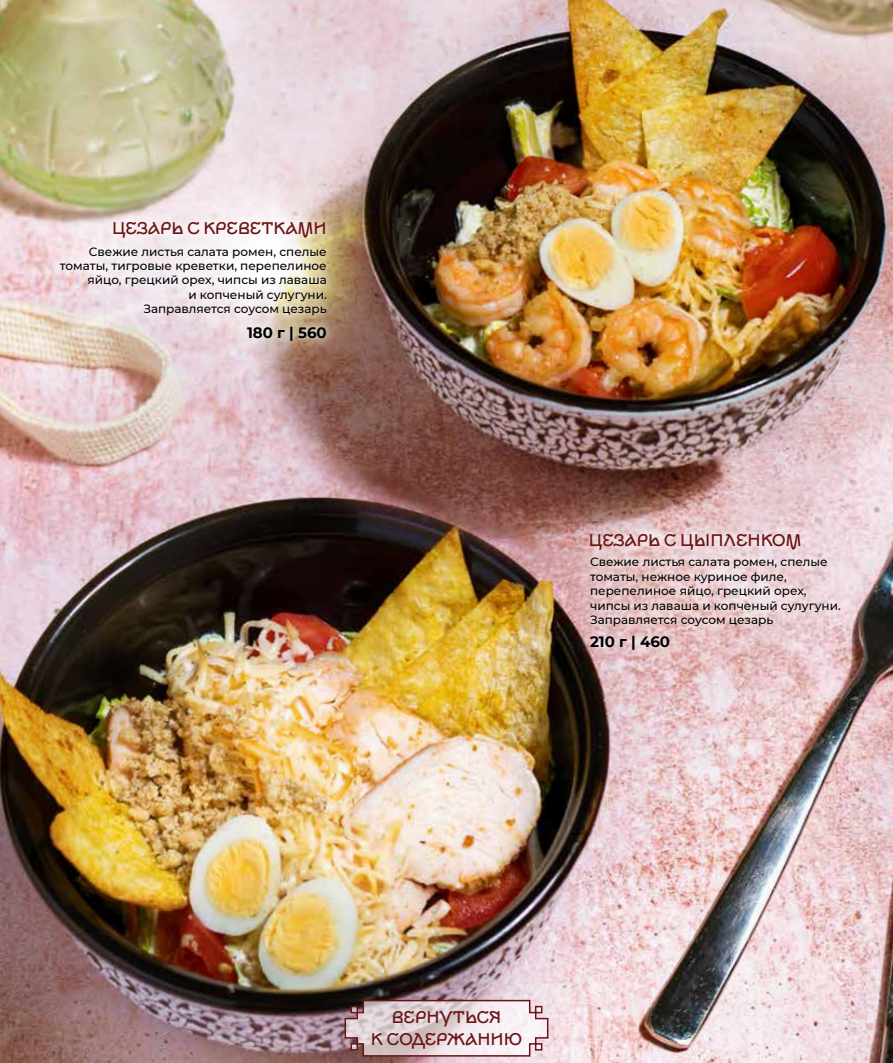
<style>
.page{position:relative;width:893px;height:1063px;background:#fff}
.page>*{position:absolute;margin:0;border:0;box-sizing:border-box;transform-origin:0 0}
.t1{font:18px "Kyiv Region";color:#6b1415}
.t2{font:18px/21.6px "Kyiv Region";color:#6a1415;text-align:center}
.t3{font:700 15px "Montserrat";color:#000}
.t4{font:500 12px/14.4px "Montserrat";color:#000}
</style>
<div class="page">
<img style="left:0;top:0;width:893px;height:1063px">
<img style="left:0;top:0;width:612px;height:648px">
<div style="left:576px;top:543px;width:277px;height:97px;background:#fff;opacity:.67"></div>
<div style="left:46px;top:232px;width:295px;height:98px;background:#fff;opacity:.67"></div>
<div style="left:576px;top:622px;width:108px;height:42px;background:#fff;opacity:.67"></div>
<div style="left:233px;top:312px;width:108px;height:43px;background:#fff;opacity:.67"></div>
<div style="left:575px;top:519px;width:240px;height:45px;background:#fff;opacity:.67"></div>
<div style="left:99px;top:207px;width:241px;height:45px;background:#fff;opacity:.67"></div>
<svg style="left:344px;top:999px;width:205px;height:58px"></svg>
<h1 class="t1" style="left:112px;top:217px;width:216px">ЦЕЗАРЬ С КРЕВЕТКАМИ</h1>
<p class="t4" style="left:60px;top:244px;width:268px;text-align:right">Свежие листья салата ромен, спелые томаты, тигровые креветки, перепелиное яйцо, грецкий орех, чипсы из лаваша<br>и копченый сулугуни.<br>Заправляется соусом цезарь</p>
<p class="t3" style="left:247px;top:322px;width:81px">180 г | 560</p>
<h1 class="t1" style="left:589px;top:529px;width:214px">ЦЕЗАРЬ С ЦЫПЛЕНКОМ</h1>
<p class="t4" style="left:590px;top:554px;width:252px">Свежие листья салата ромен, спелые томаты, нежное куриное филе, перепелиное яйцо, грецкий орех, чипсы из лаваша и копченый сулугуни.<br>Заправляется соусом цезарь</p>
<p class="t3" style="left:590px;top:631px;width:82px">210 г | 460</p>
<h1 class="t2" style="left:371px;top:1008px;width:153px">ВЕРНУТЬСЯ<br>К СОДЕРЖАНИЮ</h1>
</div>
